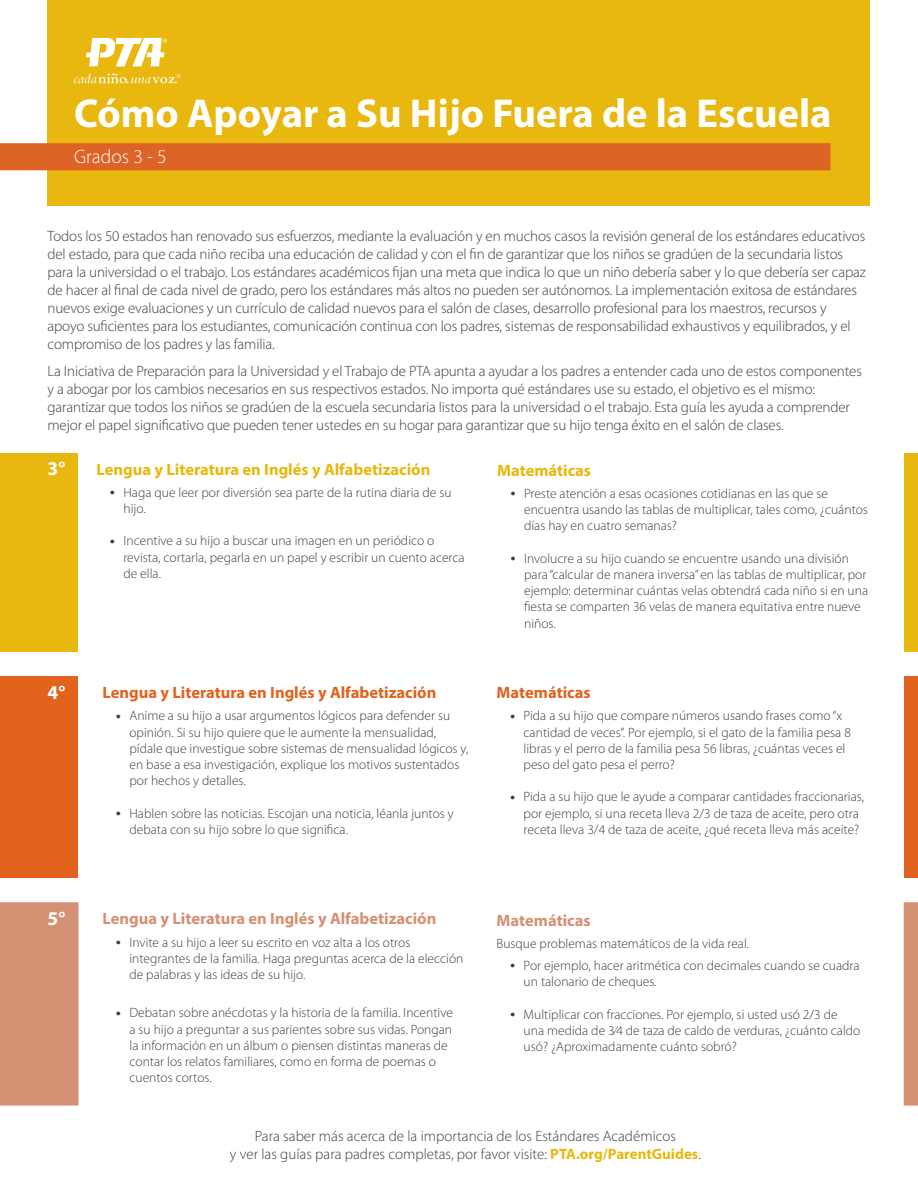
<style>
.page{position:relative;width:918px;height:1188px;background:#fff}
.page>*{position:absolute;margin:0;border:0;box-sizing:border-box;transform-origin:0 0}
.t1{font:700 40.5px "Myriad Pro";color:#fff}
.t2{font:300 19.5px "Myriad Pro";color:#fff}
.t3{font:700 19.5px "Myriad Pro";color:#fff}
.t4{font:700 16.5px "Myriad Pro";color:#e8b80e}
.t5{font:700 16.5px "Myriad Pro";color:#e1631e}
.t6{font:700 16.5px "Myriad Pro";color:#d49173}
.t7{font:300 15px/18px "Myriad Pro";letter-spacing:-.01em;color:#3e3e3f}
.t8{font:300 13.5px/16.2px "Myriad Pro";color:#3e3e3f}
.s1{font-size:21px}
.s2{font-weight:700;color:#e8b80e}
</style>
<div class="page">
<div style="left:0;top:453px;width:78px;height:199px;background:#e8b80e"></div>
<div style="left:904px;top:453px;width:14px;height:199px;background:#e8b80e"></div>
<div style="left:0;top:677px;width:78px;height:201px;background:#e1631e"></div>
<div style="left:904px;top:677px;width:14px;height:201px;background:#e1631e"></div>
<div style="left:0;top:902px;width:79px;height:204px;background:#d49173"></div>
<div style="left:904px;top:902px;width:14px;height:204px;background:#d49173"></div>
<div style="left:48px;top:0;width:822px;height:205px;background:#e8b80e"></div>
<div style="left:0;top:143px;width:831px;height:27px;background:#de6326"></div>
<svg style="left:86px;top:38px;width:81px;height:28px"></svg>
<svg style="left:74px;top:73px;width:107px;height:10px"></svg>
<p class="t1" style="left:74px;top:87px;width:759px">Cómo Apoyar a Su Hijo Fuera de la Escuela</p>
<p class="t2" style="left:74px;top:145px;width:94px">Grados 3 - 5</p>
<p class="t7" style="left:48px;top:227px;width:820px">Todos los 50 estados han renovado sus esfuerzos, mediante la evaluación y en muchos casos la revisión general de los estándares educativos del estado, para que cada niño reciba una educación de calidad y con el fin de garantizar que los niños se gradúen de la secundaria listos para la universidad o el trabajo. Los estándares académicos fijan una meta que indica lo que un niño debería saber y lo que debería ser capaz de hacer al final de cada nivel de grado, pero los estándares más altos no pueden ser autónomos. La implementación exitosa de estándares nuevos exige evaluaciones y un currículo de calidad nuevos para el salón de clases, desarrollo profesional para los maestros, recursos y apoyo suficientes para los estudiantes, comunicación continua con los padres, sistemas de responsabilidad exhaustivos y equilibrados, y el compromiso de los padres y las familia.</p>
<p class="t7" style="left:48px;top:362px;width:816px">La Iniciativa de Preparación para la Universidad y el Trabajo de PTA apunta a ayudar a los padres a entender cada uno de estos componentes y a abogar por los cambios necesarios en sus respectivos estados. No importa qué estándares use su estado, el objetivo es el mismo: garantizar que todos los niños se gradúen de la escuela secundaria listos para la universidad o el trabajo. Esta guía les ayuda a comprender mejor el papel significativo que pueden tener ustedes en su hogar para garantizar que su hijo tenga éxito en el salón de clases.</p>
<p class="t4" style="left:96px;top:458px;width:335px">Lengua y Literatura en Inglés y Alfabetización</p>
<p class="t8" style="left:123px;top:484px;width:330px;text-indent:-14px"><span class="s1">•</span> Haga que leer por diversión sea parte de la rutina diaria de su hijo.</p>
<p class="t8" style="left:123px;top:533px;width:343px;text-indent:-14px"><span class="s1">•</span> Incentive a su hijo a buscar una imagen en un periódico o revista, cortarla, pegarla en un papel y escribir un cuento acerca de ella.</p>
<p class="t3" style="left:48px;top:456px;width:19px">3°</p>
<p class="t4" style="left:497px;top:459px;width:95px">Matemáticas</p>
<p class="t8" style="left:524px;top:485px;width:345px;text-indent:-14px"><span class="s1">•</span> Preste atención a esas ocasiones cotidianas en las que se encuentra usando las tablas de multiplicar, tales como, ¿cuántos días hay en cuatro semanas?</p>
<p class="t8" style="left:524px;top:550px;width:346px;text-indent:-14px"><span class="s1">•</span> Involucre a su hijo cuando se encuentre usando una división para “calcular de manera inversa” en las tablas de multiplicar, por ejemplo: determinar cuántas velas obtendrá cada niño si en una fiesta se comparten 36 velas de manera equitativa entre nueve niños.</p>
<p class="t3" style="left:48px;top:679px;width:19px">4°</p>
<p class="t3" style="left:48px;top:906px;width:19px">5°</p>
<p class="t5" style="left:102px;top:682px;width:335px">Lengua y Literatura en Inglés y Alfabetización</p>
<p class="t8" style="left:129px;top:708px;width:340px;text-indent:-14px"><span class="s1">•</span> Anime a su hijo a usar argumentos lógicos para defender su opinión. Si su hijo quiere que le aumente la mensualidad, pídale que investigue sobre sistemas de mensualidad lógicos y, en base a esa investigación, explique los motivos sustentados por hechos y detalles.</p>
<p class="t8" style="left:129px;top:805px;width:326px;text-indent:-14px"><span class="s1">•</span> Hablen sobre las noticias. Escojan una noticia, léanla juntos y debata con su hijo sobre lo que significa.</p>
<p class="t5" style="left:497px;top:682px;width:95px">Matemáticas</p>
<p class="t8" style="left:524px;top:708px;width:329px;text-indent:-14px"><span class="s1">•</span> Pida a su hijo que compare números usando frases como “x cantidad de veces”. Por ejemplo, si el gato de la familia pesa 8 libras y el perro de la familia pesa 56 libras, ¿cuántas veces el peso del gato pesa el perro?</p>
<p class="t8" style="left:524px;top:789px;width:342px;text-indent:-14px"><span class="s1">•</span> Pida a su hijo que le ayude a comparar cantidades fraccionarias, por ejemplo, si una receta lleva 2/3 de taza de aceite, pero otra receta lleva 3/4 de taza de aceite, ¿qué receta lleva más aceite?</p>
<p class="t6" style="left:102px;top:908px;width:335px">Lengua y Literatura en Inglés y Alfabetización</p>
<p class="t8" style="left:129px;top:934px;width:335px;text-indent:-14px"><span class="s1">•</span> Invite a su hijo a leer su escrito en voz alta a los otros integrantes de la familia. Haga preguntas acerca de la elección de palabras y las ideas de su hijo.</p>
<p class="t8" style="left:129px;top:1005px;width:325px;text-indent:-14px"><span class="s1">•</span> Debatan sobre anécdotas y la historia de la familia. Incentive a su hijo a preguntar a sus parientes sobre sus vidas. Pongan la información en un álbum o piensen distintas maneras de contar los relatos familiares, como en forma de poemas o cuentos cortos.</p>
<p class="t6" style="left:497px;top:909px;width:95px">Matemáticas</p>
<p class="t8" style="left:497px;top:935px;width:254px">Busque problemas matemáticos de la vida real.</p>
<p class="t8" style="left:524px;top:957px;width:337px;text-indent:-14px"><span class="s1">•</span> Por ejemplo, hacer aritmética con decimales cuando se cuadra un talonario de cheques.</p>
<p class="t8" style="left:524px;top:1006px;width:338px;text-indent:-14px"><span class="s1">•</span> Multiplicar con fracciones. Por ejemplo, si usted usó 2/3 de una medida de 3⁄4 de taza de caldo de verduras, ¿cuánto caldo usó? ¿Aproximadamente cuánto sobró?</p>
<p class="t7" style="left:255px;top:1127px;width:423px">Para saber más acerca de la importancia de los Estándares Académicos</p>
<p class="t7" style="left:230px;top:1145px;width:473px">y ver las guías para padres completas, por favor visite: <span class="s2">PTA.org/ParentGuides</span>.</p>
</div>
